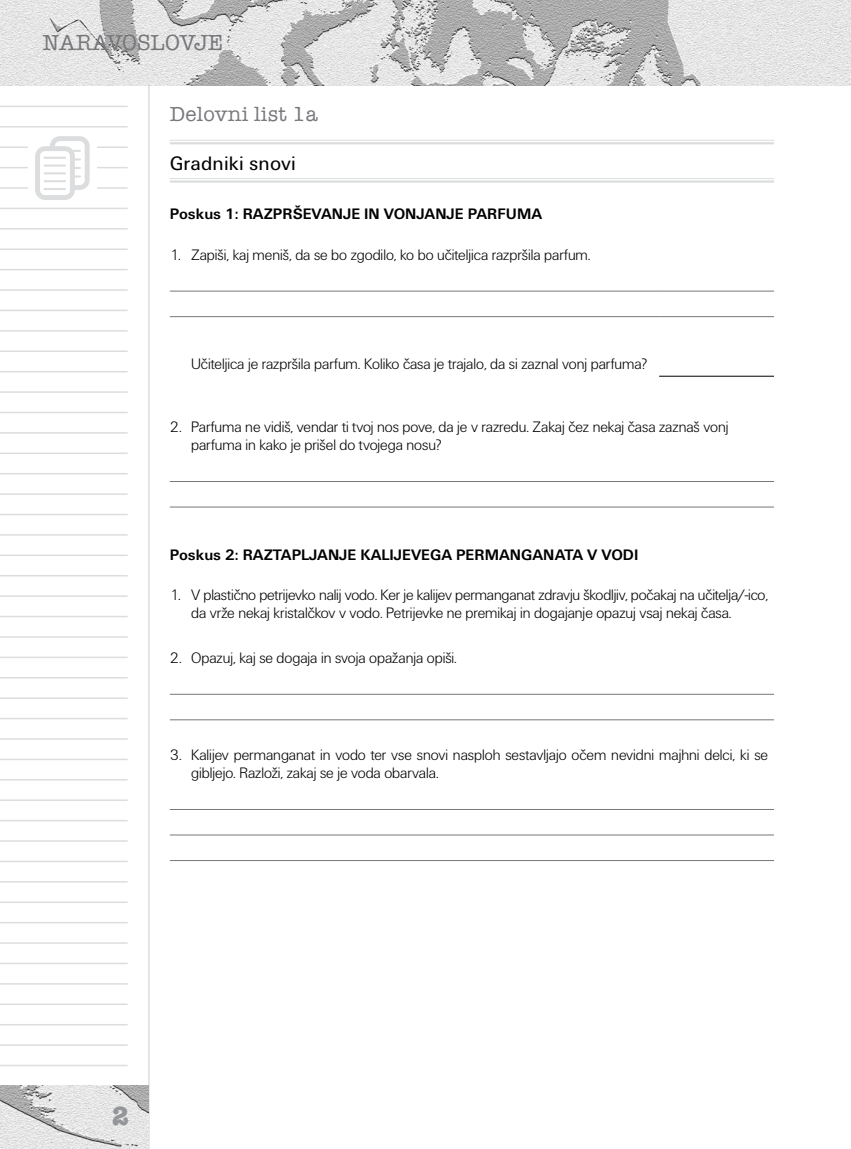
<style>
.page{position:relative;width:851px;height:1149px;background:#fff}
.page>*{position:absolute;margin:0;border:0;box-sizing:border-box;transform-origin:0 0}
.t1{font:700 27px "American Typ Itc DEE";color:#939598}
.t2{font:500 22.5px "American Typ Itc DEE";color:#77787b}
.t3{font:500 21px "American Typ Itc DEE";letter-spacing:.01em;color:#77787b}
.t4{font:20.25px "Unitus TEE";letter-spacing:.01em;color:#000}
.t5{font:15.75px/18px "Unitus DEE Ligh";color:#000}
.t6{font:700 15.75px "Unitus TEE";color:#000}
</style>
<div class="page">
<svg style="left:0;top:85px;width:150px;height:1063px"></svg>
<hr style="left:0;top:106px;width:128px;height:1px;background:#dcddde">
<hr style="left:0;top:126px;width:128px;height:1px;background:#dcddde">
<hr style="left:0;top:146px;width:128px;height:2px;background:#dcddde">
<hr style="left:0;top:167px;width:128px;height:1px;background:#dcddde">
<hr style="left:0;top:187px;width:128px;height:2px;background:#dcddde">
<hr style="left:0;top:207px;width:128px;height:2px;background:#dcddde">
<div style="left:29px;top:134px;width:68px;height:68px;background:#fff"></div>
<img style="left:0;top:1084px;width:149px;height:64px">
<hr style="left:0;top:228px;width:128px;height:1px;background:#dcddde">
<hr style="left:0;top:248px;width:128px;height:2px;background:#dcddde">
<hr style="left:0;top:269px;width:128px;height:1px;background:#dcddde">
<hr style="left:0;top:289px;width:128px;height:2px;background:#dcddde">
<hr style="left:0;top:309px;width:128px;height:2px;background:#dcddde">
<hr style="left:0;top:330px;width:128px;height:1px;background:#dcddde">
<hr style="left:0;top:350px;width:128px;height:2px;background:#dcddde">
<hr style="left:0;top:371px;width:128px;height:1px;background:#dcddde">
<hr style="left:0;top:391px;width:128px;height:2px;background:#dcddde">
<hr style="left:0;top:411px;width:128px;height:2px;background:#dcddde">
<hr style="left:0;top:432px;width:128px;height:1px;background:#dcddde">
<hr style="left:0;top:452px;width:128px;height:2px;background:#dcddde">
<hr style="left:0;top:473px;width:128px;height:1px;background:#dcddde">
<hr style="left:0;top:493px;width:128px;height:1px;background:#dcddde">
<hr style="left:0;top:513px;width:128px;height:2px;background:#dcddde">
<hr style="left:0;top:534px;width:128px;height:1px;background:#dcddde">
<hr style="left:0;top:554px;width:128px;height:2px;background:#dcddde">
<hr style="left:0;top:575px;width:128px;height:1px;background:#dcddde">
<hr style="left:0;top:595px;width:128px;height:1px;background:#dcddde">
<hr style="left:0;top:615px;width:128px;height:2px;background:#dcddde">
<hr style="left:0;top:636px;width:128px;height:1px;background:#dcddde">
<hr style="left:0;top:656px;width:128px;height:2px;background:#dcddde">
<hr style="left:0;top:676px;width:128px;height:2px;background:#dcddde">
<hr style="left:0;top:697px;width:128px;height:1px;background:#dcddde">
<hr style="left:0;top:717px;width:128px;height:2px;background:#dcddde">
<hr style="left:0;top:738px;width:128px;height:1px;background:#dcddde">
<hr style="left:0;top:758px;width:128px;height:2px;background:#dcddde">
<hr style="left:0;top:778px;width:128px;height:2px;background:#dcddde">
<hr style="left:0;top:799px;width:128px;height:1px;background:#dcddde">
<hr style="left:0;top:819px;width:128px;height:2px;background:#dcddde">
<hr style="left:0;top:840px;width:128px;height:1px;background:#dcddde">
<hr style="left:0;top:860px;width:128px;height:1px;background:#dcddde">
<hr style="left:0;top:880px;width:128px;height:2px;background:#dcddde">
<hr style="left:0;top:901px;width:128px;height:1px;background:#dcddde">
<hr style="left:0;top:921px;width:128px;height:2px;background:#dcddde">
<hr style="left:0;top:942px;width:128px;height:1px;background:#dcddde">
<hr style="left:0;top:962px;width:128px;height:1px;background:#dcddde">
<hr style="left:0;top:982px;width:128px;height:2px;background:#dcddde">
<hr style="left:0;top:1003px;width:128px;height:1px;background:#dcddde">
<hr style="left:0;top:1023px;width:128px;height:2px;background:#dcddde">
<hr style="left:0;top:1043px;width:128px;height:2px;background:#dcddde">
<hr style="left:0;top:1064px;width:128px;height:1px;background:#dcddde">
<img style="left:0;top:0;width:850px;height:85px">
<svg style="left:35px;top:136px;width:55px;height:64px"></svg>
<hr style="left:44px;top:157px;width:22px;height:2px;background:#dcddde">
<hr style="left:44px;top:164px;width:22px;height:2px;background:#dcddde">
<hr style="left:44px;top:172px;width:22px;height:2px;background:#dcddde">
<hr style="left:44px;top:180px;width:22px;height:2px;background:#dcddde">
<hr style="left:44px;top:188px;width:22px;height:2px;background:#dcddde">
<hr style="left:170px;top:140px;width:603px;height:1px;background:#dcddde">
<hr style="left:170px;top:142px;width:603px;height:2px;background:#dcddde">
<hr style="left:170px;top:178px;width:603px;height:1px;background:#dcddde">
<hr style="left:170px;top:180px;width:603px;height:3px;background:#dcddde">
<hr style="left:659px;top:376px;width:114px;height:1px;background:#000">
<hr style="left:170px;top:290px;width:489px;height:1px;background:#77787b">
<hr style="left:659px;top:290px;width:114px;height:1px;background:#77787b">
<hr style="left:170px;top:316px;width:489px;height:1px;background:#77787b">
<hr style="left:659px;top:316px;width:114px;height:1px;background:#77787b">
<hr style="left:170px;top:481px;width:603px;height:1px;background:#77787b">
<hr style="left:170px;top:506px;width:603px;height:1px;background:#77787b">
<hr style="left:170px;top:693px;width:603px;height:1px;background:#77787b">
<hr style="left:170px;top:719px;width:603px;height:1px;background:#77787b">
<hr style="left:170px;top:808px;width:603px;height:1px;background:#77787b">
<hr style="left:170px;top:834px;width:603px;height:1px;background:#77787b">
<hr style="left:170px;top:859px;width:603px;height:1px;background:#77787b">
<h2 class="t2" style="left:43px;top:30px;width:182px">NARAVOSLOVJE</h2>
<h3 class="t3" style="left:170px;top:103px;width:149px">Delovni list 1a</h3>
<p class="t4" style="left:170px;top:151px;width:127px">Gradniki snovi</p>
<p class="t6" style="left:170px;top:205px;width:374px">Poskus 1: RAZPRŠEVANJE IN VONJANJE PARFUMA</p>
<p class="t5" style="left:170px;top:245px;width:422px">1. Zapiši, kaj meniš, da se bo zgodilo, ko bo učiteljica razpršila parfum.</p>
<p class="t5" style="left:191px;top:355px;width:458px">Učiteljica je razpršila parfum. Koliko časa je trajalo, da si zaznal vonj parfuma?</p>
<p class="t5" style="left:191px;top:418px;width:538px;text-indent:-21px">2. Parfuma ne vidiš, vendar ti tvoj nos pove, da je v razredu. Zakaj čez nekaj časa zaznaš vonj parfuma in kako je prišel do tvojega nosu?</p>
<p class="t6" style="left:170px;top:545px;width:470px">Poskus 2: RAZTAPLJANJE KALIJEVEGA PERMANGANATA V VODI</p>
<p class="t5" style="left:191px;top:586px;width:578px;text-indent:-21px">1. V plastično petrijevko nalij vodo. Ker je kalijev permanganat zdravju škodljiv, počakaj na učitelja/-ico, da vrže nekaj kristalčkov v vodo. Petrijevke ne premikaj in dogajanje opazuj vsaj nekaj časa.</p>
<p class="t5" style="left:170px;top:648px;width:288px">2. Opazuj, kaj se dogaja in svoja opažanja opiši.</p>
<p class="t5" style="left:191px;top:745px;width:578px;text-indent:-21px">3. Kalijev permanganat in vodo ter vse snovi nasploh sestavljajo očem nevidni majhni delci, ki se gibljejo. Razloži, zakaj se je voda obarvala.</p>
<h1 class="t1" style="left:112px;top:1099px;width:18px">2</h1>
</div>
